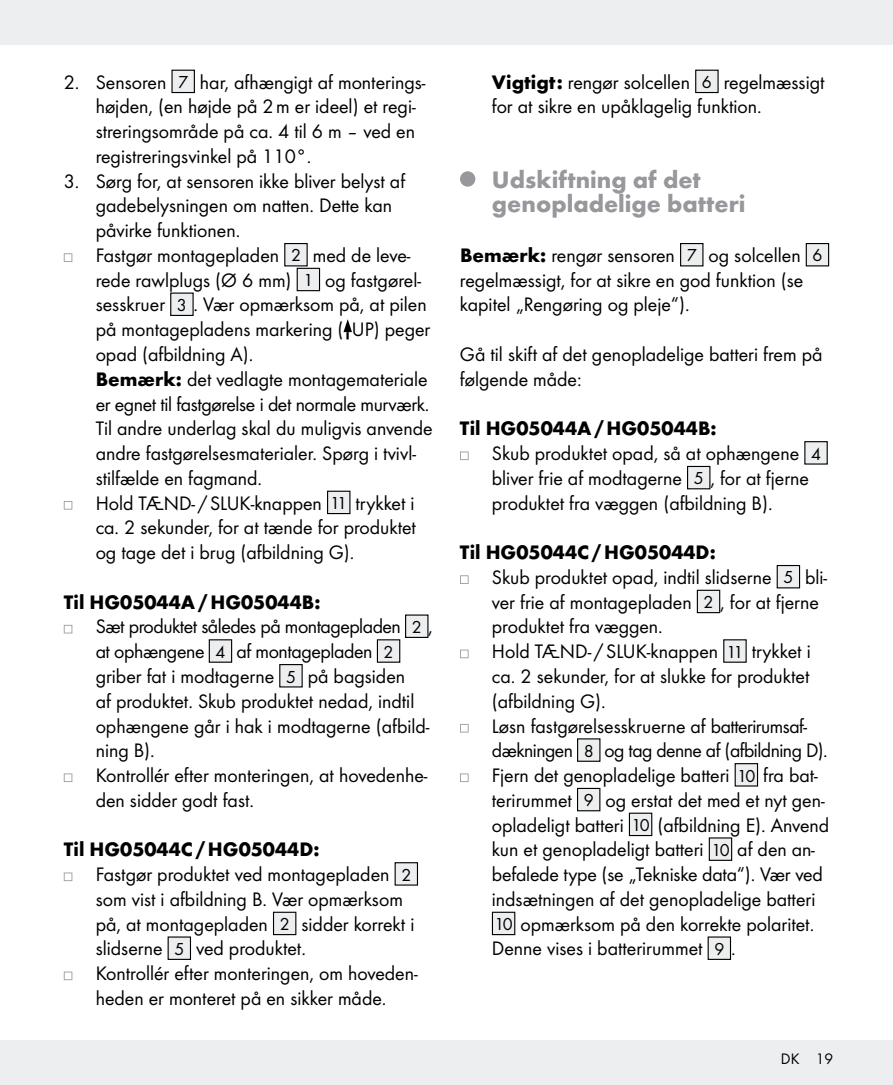
<style>
.page{position:relative;width:893px;height:1085px;background:#fff}
.page>*{position:absolute;margin:0;border:0;box-sizing:border-box;transform-origin:0 0}
.t1{font:700 24.75px/24.8px "Futura";color:#97979c}
.t2{font:20.25px/24.8px "Futura Boo";color:#000}
.t3{font:700 20.25px "Futura";color:#000}
.t4{font:15.75px "Futura Boo";color:#000}
.s1{font-size:18px}
.s2{font-family:"Futura";font-weight:700}
</style>
<div class="page">
<div style="left:0;top:1040px;width:893px;height:44px;background:#eceeef"></div>
<div style="left:0;top:0;width:893px;height:45px;background:#eceeef"></div>
<div style="left:172px;top:70px;width:22px;height:22px;background:#eceeef"></div>
<div style="left:171px;top:70px;width:24px;height:23px;border:1px solid #000"></div>
<svg style="left:64px;top:253px;width:8px;height:9px"></svg>
<div style="left:285px;top:243px;width:22px;height:23px;background:#eceeef"></div>
<div style="left:284px;top:243px;width:24px;height:23px;border:1px solid #000"></div>
<div style="left:297px;top:268px;width:23px;height:22px;background:#eceeef"></div>
<div style="left:297px;top:268px;width:23px;height:23px;border:1px solid #000"></div>
<div style="left:171px;top:293px;width:22px;height:22px;background:#eceeef"></div>
<div style="left:170px;top:292px;width:24px;height:24px;border:1px solid #000"></div>
<svg style="left:343px;top:319px;width:9px;height:20px"></svg>
<svg style="left:64px;top:501px;width:8px;height:8px"></svg>
<div style="left:328px;top:491px;width:22px;height:22px;background:#eceeef"></div>
<div style="left:327px;top:490px;width:23px;height:24px;border:1px solid #000"></div>
<svg style="left:64px;top:624px;width:8px;height:9px"></svg>
<div style="left:406px;top:615px;width:22px;height:22px;background:#eceeef"></div>
<div style="left:405px;top:614px;width:23px;height:24px;border:1px solid #000"></div>
<div style="left:209px;top:639px;width:23px;height:23px;background:#eceeef"></div>
<div style="left:209px;top:639px;width:23px;height:23px;border:1px solid #000"></div>
<div style="left:377px;top:639px;width:23px;height:23px;background:#eceeef"></div>
<div style="left:377px;top:639px;width:23px;height:23px;border:1px solid #000"></div>
<div style="left:280px;top:664px;width:22px;height:22px;background:#eceeef"></div>
<div style="left:279px;top:664px;width:24px;height:23px;border:1px solid #000"></div>
<svg style="left:64px;top:773px;width:8px;height:9px"></svg>
<svg style="left:64px;top:872px;width:8px;height:9px"></svg>
<div style="left:395px;top:862px;width:22px;height:22px;background:#eceeef"></div>
<div style="left:395px;top:862px;width:23px;height:23px;border:1px solid #000"></div>
<div style="left:273px;top:912px;width:23px;height:22px;background:#eceeef"></div>
<div style="left:273px;top:911px;width:23px;height:24px;border:1px solid #000"></div>
<div style="left:168px;top:936px;width:22px;height:23px;background:#eceeef"></div>
<svg style="left:64px;top:971px;width:8px;height:9px"></svg>
<div style="left:696px;top:70px;width:22px;height:22px;background:#eceeef"></div>
<div style="left:695px;top:70px;width:24px;height:23px;border:1px solid #000"></div>
<div style="left:460px;top:171px;width:15px;height:16px;background:#97979c;border-radius:50%"></div>
<div style="left:681px;top:243px;width:22px;height:23px;background:#eceeef"></div>
<div style="left:680px;top:243px;width:23px;height:23px;border:1px solid #000"></div>
<div style="left:806px;top:243px;width:23px;height:23px;background:#eceeef"></div>
<div style="left:806px;top:243px;width:23px;height:23px;border:1px solid #000"></div>
<svg style="left:460px;top:451px;width:9px;height:9px"></svg>
<div style="left:805px;top:441px;width:22px;height:23px;background:#eceeef"></div>
<div style="left:804px;top:441px;width:24px;height:23px;border:1px solid #000"></div>
<div style="left:688px;top:466px;width:22px;height:22px;background:#eceeef"></div>
<div style="left:687px;top:466px;width:23px;height:23px;border:1px solid #000"></div>
<svg style="left:460px;top:575px;width:9px;height:9px"></svg>
<div style="left:777px;top:565px;width:22px;height:22px;background:#eceeef"></div>
<div style="left:777px;top:565px;width:23px;height:23px;border:1px solid #000"></div>
<div style="left:697px;top:590px;width:23px;height:22px;background:#eceeef"></div>
<div style="left:697px;top:589px;width:23px;height:24px;border:1px solid #000"></div>
<svg style="left:460px;top:649px;width:9px;height:9px"></svg>
<div style="left:724px;top:639px;width:22px;height:23px;background:#eceeef"></div>
<svg style="left:460px;top:724px;width:9px;height:8px"></svg>
<div style="left:578px;top:738px;width:22px;height:23px;background:#eceeef"></div>
<svg style="left:460px;top:773px;width:9px;height:9px"></svg>
<div style="left:735px;top:763px;width:22px;height:22px;background:#eceeef"></div>
<div style="left:735px;top:763px;width:23px;height:23px;border:1px solid #000"></div>
<div style="left:577px;top:788px;width:23px;height:22px;background:#eceeef"></div>
<div style="left:577px;top:787px;width:23px;height:24px;border:1px solid #000"></div>
<div style="left:629px;top:813px;width:23px;height:22px;background:#eceeef"></div>
<div style="left:629px;top:812px;width:23px;height:24px;border:1px solid #000"></div>
<div style="left:709px;top:837px;width:23px;height:23px;background:#eceeef"></div>
<div style="left:709px;top:837px;width:23px;height:23px;border:1px solid #000"></div>
<div style="left:492px;top:912px;width:23px;height:22px;background:#eceeef"></div>
<div style="left:492px;top:911px;width:23px;height:24px;border:1px solid #000"></div>
<div style="left:708px;top:936px;width:22px;height:23px;background:#eceeef"></div>
<p class="t2" style="left:96px;top:69px;width:331px;text-indent:-32px">2. Sensoren <span class="s1">7</span> har, afhængigt af monterings&shy;højden, (en højde på 2m er ideel) et regi&shy;streringsområde på ca. 4 til 6 m – ved en registreringsvinkel på 110°.</p>
<p class="t2" style="left:96px;top:168px;width:338px;text-indent:-32px">3. Sørg for, at sensoren ikke bliver belyst af gadebelysningen om natten. Dette kan påvirke funktionen.<br>Fastgør montagepladen <span class="s1">2</span> med de leve&shy;rede rawlplugs (Ø 6 mm) <span class="s1">1</span> og fastgørel&shy;sesskruer <span class="s1">3</span> . Vær opmærksom på, at pilen på montagepladens markering ( UP) peger opad (afbildning A).<br><span class="s2">Bemærk:</span> det vedlagte montagemateriale er egnet til fastgørelse i det normale murværk.<br>Til andre underlag skal du muligvis anvende andre fastgørelsesmaterialer. Spørg i tvivl&shy;stilfælde en fagmand.<br>Hold TÆND- /SLUK-knappen <span class="s1">11</span> trykket i ca. 2 sekunder, for at tænde for produktet og tage det i brug (afbildning G).</p>
<p class="t3" style="left:64px;top:589px;width:258px">Til HG05044A/HG05044B:</p>
<p class="t2" style="left:96px;top:614px;width:338px">Sæt produktet således på montagepladen <span class="s1">2</span> , at ophængene <span class="s1">4</span> af montagepladen <span class="s1">2 </span>griber fat i modtagerne <span class="s1">5</span> på bagsiden<br>af produktet. Skub produktet nedad, indtil ophængene går i hak i modtagerne (afbild&shy;ning B).<br>Kontrollér efter monteringen, at hovedenhe&shy;den sidder godt fast.</p>
<p class="t3" style="left:64px;top:836px;width:257px">Til HG05044C/HG05044D:</p>
<p class="t2" style="left:96px;top:861px;width:324px">Fastgør produktet ved montagepladen <span class="s1">2 </span>som vist i afbildning B. Vær opmærksom på, at montagepladen <span class="s1">2</span> sidder korrekt i slidserne <span class="s1">5</span> ved produktet.<br>Kontrollér efter monteringen, om hoveden&shy;heden er monteret på en sikker måde.</p>
<p class="t2" style="left:492px;top:69px;width:334px"><span class="s2">Vigtigt:</span> rengør solcellen <span class="s1">6</span> regelmæssigt for at sikre en upåklagelig funktion.</p>
<p class="t1" style="left:492px;top:166px;width:255px">Udskiftning af det genopladelige batteri</p>
<p class="t2" style="left:460px;top:243px;width:364px"><span class="s2">Bemærk:</span> rengør sensoren <span class="s1">7</span> og solcellen <span class="s1">6 </span>regelmæssigt, for at sikre en god funktion (se kapitel „Rengøring og pleje“).</p>
<p class="t2" style="left:460px;top:342px;width:364px">Gå til skift af det genopladelige batteri frem på følgende måde:</p>
<p class="t3" style="left:460px;top:416px;width:258px">Til HG05044A/HG05044B:</p>
<p class="t2" style="left:492px;top:441px;width:331px">Skub produktet opad, så at ophængene <span class="s1">4 </span>bliver frie af modtagerne <span class="s1">5</span> , for at fjerne produktet fra væggen (afbildning B).</p>
<p class="t3" style="left:460px;top:539px;width:257px">Til HG05044C/HG05044D:</p>
<p class="t2" style="left:492px;top:564px;width:339px">Skub produktet opad, indtil slidserne <span class="s1">5</span> bli&shy;ver frie af montagepladen <span class="s1">2</span> , for at fjerne produktet fra væggen.<br>Hold TÆND- /SLUK-knappen <span class="s1">11</span> trykket i ca. 2 sekunder, for at slukke for produktet (afbildning G).<br>Løsn fastgørelsesskruerne af batterirumsaf&shy;dækningen <span class="s1">8</span> og tag denne af (afbildning D).<br>Fjern det genopladelige batteri <span class="s1">10</span> fra bat&shy;terirummet <span class="s1">9</span> og erstat det med et nyt gen&shy;opladeligt batteri <span class="s1">10</span> (afbildning E). Anvend kun et genopladeligt batteri <span class="s1">10</span> af den an&shy;befalede type (se „Tekniske data“). Vær ved indsætningen af det genopladelige batteri <span class="s1">10</span> opmærksom på den korrekte polaritet.<br>Denne vises i batterirummet <span class="s1">9</span> .</p>
<p class="t4" style="left:781px;top:1048px;width:54px">DK 19</p>
</div>
